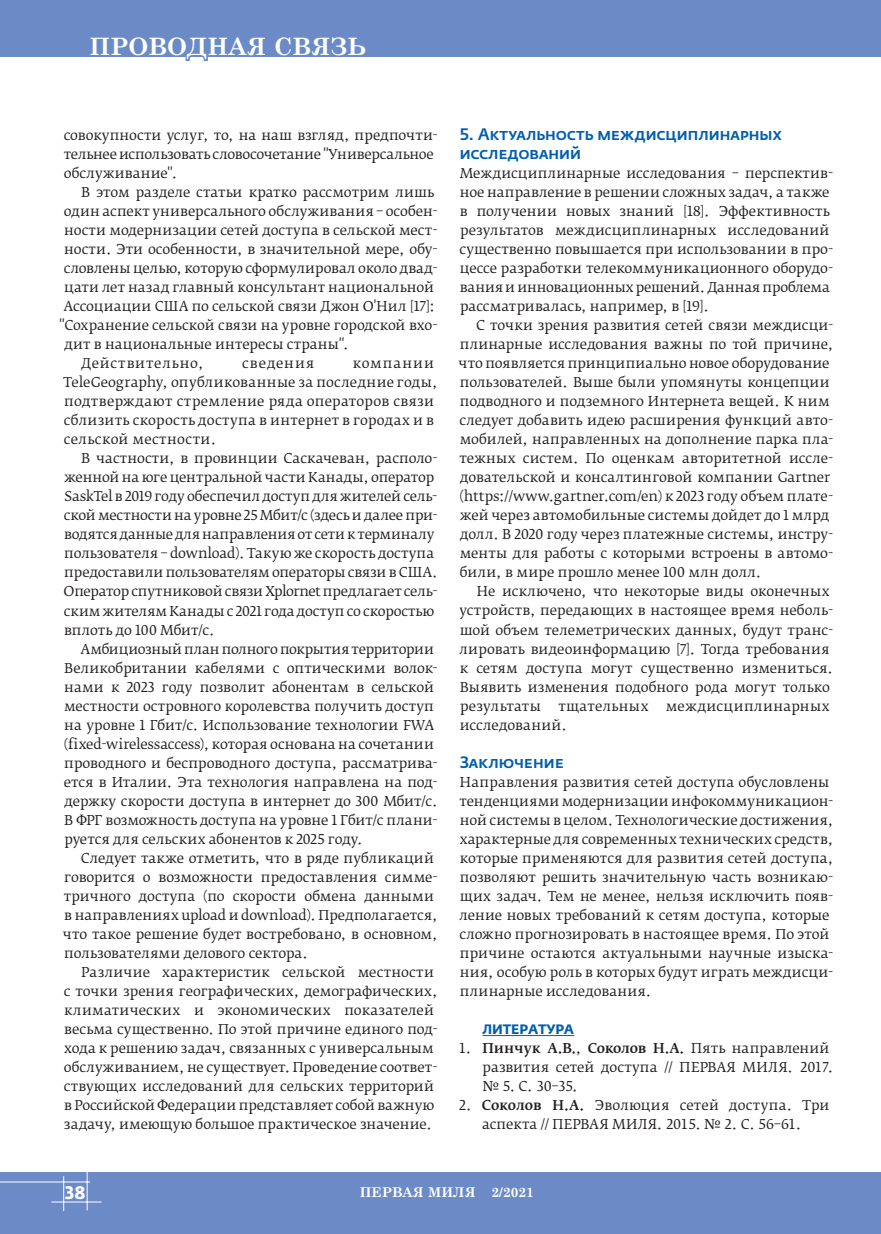
<style>
.page{position:relative;width:881px;height:1234px;background:#fff}
.page>*{position:absolute;margin:0;border:0;box-sizing:border-box;transform-origin:0 0}
.t1{font:700 24px "Century Schoolbook";color:#fff}
.t2{font:700 18px "Fedra Sans Pro";color:#fff}
.t3{font:500 16.5px/19px "Fedra Sans Pro";letter-spacing:-.02em;color:#015fae}
.t4{font:13.5px/19px "Fedra Serif B Pro";letter-spacing:-.005em;color:#231f20}
.t5{font:13.5px/19px "Fedra Serif B Pro";letter-spacing:.02em;color:#231f20}
.t6{font:13.5px "Fedra Serif B Pro";letter-spacing:.015em;color:#231f20}
.t7{font:700 13.5px "Century Schoolbook";color:#fff}
.t8{font:13.5px "Fedra Serif B Pro";letter-spacing:.055em;color:#231f20}
.t9{font:700 13.5px "Fedra Sans Pro";letter-spacing:-.01em;color:#015fae}
.t10{font:13.5px "Fedra Serif B Pro";letter-spacing:.06em;color:#231f20}
.s1{font-weight:500}
</style>
<div class="page">
<div style="left:0;top:0;width:880px;height:57px;background:#6c8bc6"></div>
<div style="left:0;top:1172px;width:880px;height:61px;background:#6c8bc6"></div>
<hr style="left:51px;top:1201px;width:50px;height:1px;background:#fff">
<hr style="left:87px;top:1171px;width:1px;height:39px;background:#fff">
<hr style="left:63px;top:1175px;width:1px;height:35px;background:#fff">
<hr style="left:0;top:1181px;width:90px;height:1px;background:#fff">
<svg style="left:138px;top:57px;width:70px;height:4px"></svg>
<hr style="left:482px;top:1034px;width:92px;height:1px;background:#015fae">
<h1 class="t1" style="left:89px;top:28px;width:278px">Проводная связь</h1>
<p class="t4" style="left:64px;top:125px;width:375px">совокупности услуг, то, на наш взгляд, предпочти&shy;тельнее использовать словосочетание "Универсальное обслуживание".</p>
<p class="t4" style="left:81px;top:182px;width:354px">В этом разделе статьи кратко рассмотрим лишь</p>
<p class="t4" style="left:64px;top:201px;width:375px">один аспект универсального обслуживания – особен-</p>
<p class="t4" style="left:64px;top:220px;width:374px">ности модернизации сетей доступа в сельской мест-</p>
<p class="t4" style="left:64px;top:239px;width:374px">ности. Эти особенности, в значительной мере, обу-</p>
<p class="t4" style="left:64px;top:258px;width:375px">словлены целью, которую сформулировал около двад-</p>
<p class="t4" style="left:64px;top:277px;width:371px">цати лет назад главный консультант национальной</p>
<p class="t4" style="left:64px;top:296px;width:373px">Ассоциации США по сельской связи Джон О'Нил [17]:</p>
<p class="t4" style="left:59px;top:315px;width:380px">"Сохранение сельской связи на уровне городской вхо-</p>
<p class="t4" style="left:65px;top:334px;width:285px">дит в национальные интересы страны".</p>
<p class="t8" style="left:81px;top:355px;width:124px">Действительно,</p>
<p class="t10" style="left:242px;top:355px;width:73px">сведения</p>
<p class="t5" style="left:64px;top:354px;width:375px;text-indent:289px">компании TeleGeography, опубликованные за последние годы, подтверждают стремление ряда операторов связи сблизить скорость доступа в интернет в городах и в сельской местности.</p>
<p class="t4" style="left:64px;top:449px;width:375px;text-indent:18px">В частности, в провинции Саскачеван, располо&shy;женной на юге центральной части Канады, оператор SaskTel в 2019 году обеспечил доступ для жителей сель&shy;ской местности на уровне 25 Мбит/с (здесь и далее при&shy;водятся данные для направления от сети к терминалу пользователя – download). Такую же скорость доступа предоставили пользователям операторы связи в США.<br>Оператор спутниковой связи Xplornet предлагает сель&shy;ским жителям Канады с 2021 года доступ со скоростью вплоть до 100 Мбит/с.</p>
<p class="t4" style="left:64px;top:639px;width:375px;text-indent:17px">Амбициозный план полного покрытия территории Великобритании кабелями с оптическими волок&shy;нами к 2023 году позволит абонентам в сельской местности островного королевства получить доступ на уровне 1 Гбит/с. Использование технологии FWA (fixed-wirelessaccess), которая основана на сочетании проводного и беспроводного доступа, рассматрива&shy;ется в Италии. Эта технология направлена на под&shy;держку скорости доступа в интернет до 300 Мбит/с.<br>В ФРГ возможность доступа на уровне 1 Гбит/с плани&shy;руется для сельских абонентов к 2025 году.</p>
<p class="t4" style="left:63px;top:848px;width:376px;text-indent:18px">Следует также отметить, что в ряде публикаций говорится о возможности предоставления симме&shy;тричного доступа (по скорости обмена данными в направлениях upload и download). Предполагается, что такое решение будет востребовано, в основном, пользователями делового сектора.</p>
<p class="t4" style="left:64px;top:962px;width:375px;text-indent:17px">Различие характеристик сельской местности с точки зрения географических, демографических, климатических и экономических показателей весьма существенно. По этой причине единого под&shy;хода к решению задач, связанных с универсальным обслуживанием, не существует. Проведение соответ&shy;ствующих исследований для сельских территорий в Российской Федерации представляет собой важную задачу, имеющую большое практическое значение.</p>
<p class="t3" style="left:459px;top:124px;width:324px">5. Актуальность междисциплинарных исследований</p>
<p class="t4" style="left:459px;top:163px;width:375px">Междисциплинарные исследования – перспектив&shy;ное направление в решении сложных задач, а также в получении новых знаний [18]. Эффективность результатов междисциплинарных исследований существенно повышается при использовании в про&shy;цессе разработки телекоммуникационного оборудо&shy;вания и инновационных решений. Данная проблема рассматривалась, например, в [19].</p>
<p class="t4" style="left:458px;top:315px;width:376px;text-indent:18px">С точки зрения развития сетей связи междисци&shy;плинарные исследования важны по той причине, что появляется принципиально новое оборудование пользователей. Выше были упомянуты концепции подводного и подземного Интернета вещей. К ним следует добавить идею расширения функций авто&shy;мобилей, направленных на дополнение парка пла&shy;тежных систем. По оценкам авторитетной иссле&shy;довательской и консалтинговой компании Gartner (https://www.gartner.com/en) к 2023 году объем плате&shy;жей через автомобильные системы дойдет до 1 млрд долл. В 2020 году через платежные системы, инстру&shy;менты для работы с которыми встроены в автомо&shy;били, в мире прошло менее 100 млн долл.</p>
<p class="t4" style="left:459px;top:582px;width:375px;text-indent:17px">Не исключено, что некоторые виды оконечных устройств, передающих в настоящее время неболь&shy;шой объем телеметрических данных, будут транс&shy;лировать видеоинформацию [7]. Тогда требования к сетям доступа могут существенно измениться.<br>Выявить изменения подобного рода могут только результаты</p>
<p class="t6" style="left:558px;top:697px;width:92px">тщательных</p>
<p class="t6" style="left:665px;top:697px;width:165px">междисциплинарных</p>
<p class="t4" style="left:459px;top:715px;width:108px">исследований.</p>
<p class="t3" style="left:459px;top:752px;width:106px">Заключение</p>
<p class="t4" style="left:459px;top:772px;width:375px">Направления развития сетей доступа обусловлены тенденциями модернизации инфокоммуникацион&shy;ной системы в целом. Технологические достижения, характерные для современных технических средств, которые применяются для развития сетей доступа, позволяют решить значительную часть возникаю&shy;щих задач. Тем не менее, нельзя исключить появ&shy;ление новых требований к сетям доступа, которые сложно прогнозировать в настоящее время. По этой причине остаются актуальными научные изыска&shy;ния, особую роль в которых будут играть междисци&shy;плинарные исследования.</p>
<p class="t9" style="left:482px;top:1020px;width:93px">ЛИТЕРАТУРА</p>
<p class="t4" style="left:482px;top:1038px;width:352px;text-indent:-24px">1. <span class="s1">Пинчук А.В.</span>, <span class="s1">Соколов Н.А.</span> Пять направлений развития сетей доступа // ПЕРВАЯ МИЛЯ. 2017. № 5. С. 30–35.</p>
<p class="t4" style="left:458px;top:1095px;width:372px;text-align:center">2. <span class="s1">Соколов Н.А.</span> Эволюция сетей доступа. Три аспекта // ПЕРВАЯ МИЛЯ. 2015. № 2. С. 56–61.</p>
<h2 class="t2" style="left:65px;top:1180px;width:22px">38</h2>
<p class="t7" style="left:359px;top:1181px;width:176px">ПЕРВАЯ МИЛЯ 2/2021</p>
</div>
